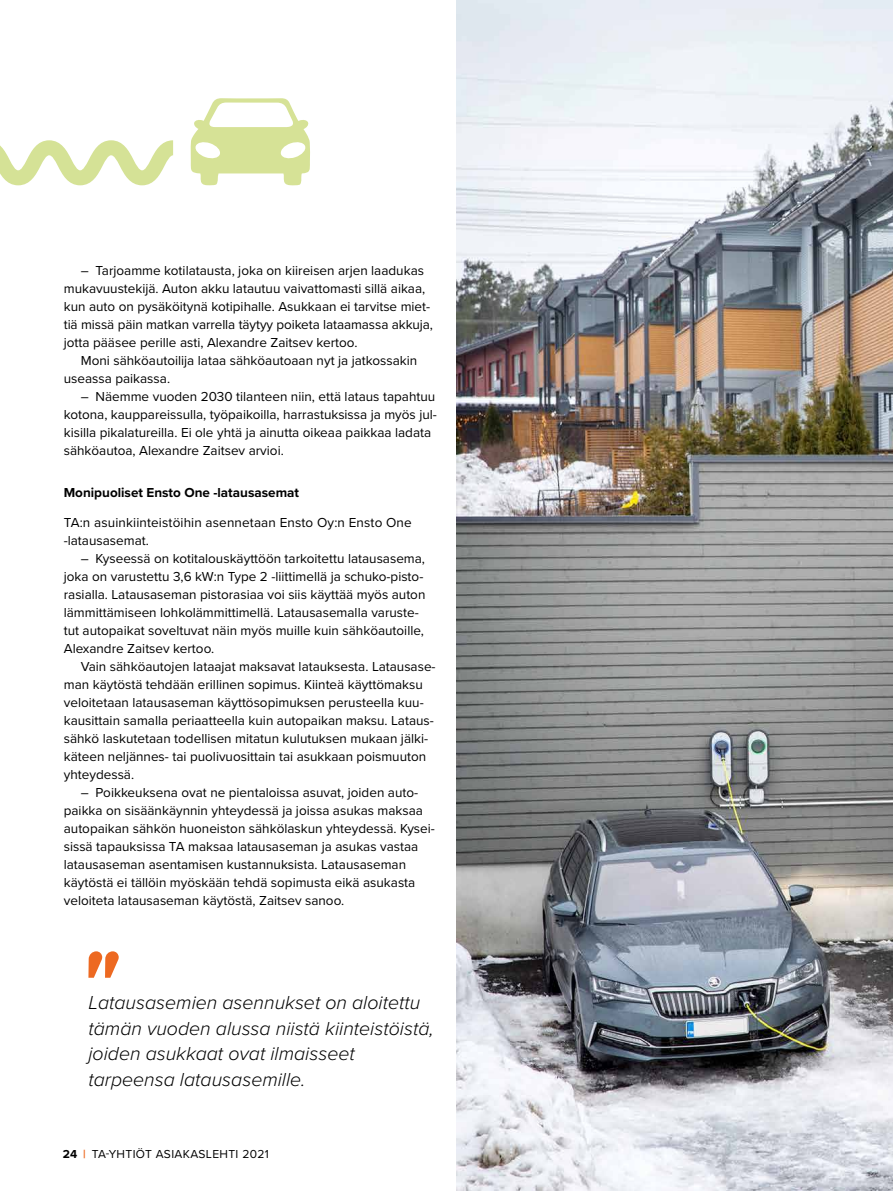
<style>
.page{position:relative;width:893px;height:1191px;background:#fff}
.page>*{position:absolute;margin:0;border:0;box-sizing:border-box;transform-origin:0 0}
.t1{font:italic 300 19.5px/25.5px "Proxima Nova";color:#000}
.t2{font:13.5px/18px "Proxima Nova";color:#000}
.t3{font:700 13.5px "Proxima Nova";color:#000}
.t4{font:12px "Proxima Nova";letter-spacing:.03em;color:#000}
.s1{font-weight:700}
.s2{font-weight:700;color:#ed6921}
</style>
<div class="page">
<img style="left:456px;top:0;width:437px;height:1191px">
<svg style="left:88px;top:951px;width:31px;height:26px"></svg>
<svg style="left:190px;top:98px;width:120px;height:88px"></svg>
<svg style="left:0;top:140px;width:173px;height:45px"></svg>
<p class="t2" style="left:64px;top:261px;width:371px;text-indent:17px">– Tarjoamme kotilatausta, joka on kiireisen arjen laadukas mukavuustekijä. Auton akku latautuu vaivattomasti sillä aikaa, kun auto on pysäköitynä kotipihalle. Asukkaan ei tarvitse miet&shy;tiä missä päin matkan varrella täytyy poiketa lataamassa akkuja, jotta pääsee perille asti, Alexandre Zaitsev kertoo.</p>
<p class="t2" style="left:64px;top:351px;width:355px;text-indent:17px">Moni sähköautoilija lataa sähköautoaan nyt ja jatkossakin useassa paikassa.</p>
<p class="t2" style="left:64px;top:387px;width:375px;text-indent:17px">– Näemme vuoden 2030 tilanteen niin, että lataus tapahtuu kotona, kauppareissulla, työpaikoilla, harrastuksissa ja myös jul&shy;kisilla pikalatureilla. Ei ole yhtä ja ainutta oikeaa paikkaa ladata sähköautoa, Alexandre Zaitsev arvioi.</p>
<p class="t3" style="left:64px;top:483px;width:237px">Monipuoliset Ensto One -latausasemat</p>
<p class="t2" style="left:64px;top:513px;width:349px">TA:n asuinkiinteistöihin asennetaan Ensto Oy:n Ensto One -latausasemat.</p>
<p class="t2" style="left:64px;top:549px;width:363px;text-indent:17px">– Kyseessä on kotitalouskäyttöön tarkoitettu latausasema, joka on varustettu 3,6 kW:n Type 2 -liittimellä ja schuko-pisto&shy;rasialla. Latausaseman pistorasiaa voi siis käyttää myös auton lämmittämiseen lohkolämmittimellä. Latausasemalla varuste&shy;tut autopaikat soveltuvat näin myös muille kuin sähköautoille, Alexandre Zaitsev kertoo.</p>
<p class="t2" style="left:64px;top:657px;width:373px;text-indent:17px">Vain sähköautojen lataajat maksavat latauksesta. Latausase&shy;man käytöstä tehdään erillinen sopimus. Kiinteä käyttömaksu veloitetaan latausaseman käyttösopimuksen perusteella kuu&shy;kausittain samalla periaatteella kuin autopaikan maksu. Lataus&shy;sähkö laskutetaan todellisen mitatun kulutuksen mukaan jälki&shy;käteen neljännes- tai puolivuosittain tai asukkaan poismuuton yhteydessä.</p>
<p class="t2" style="left:64px;top:783px;width:373px;text-indent:17px">– Poikkeuksena ovat ne pientaloissa asuvat, joiden auto&shy;paikka on sisäänkäynnin yhteydessä ja joissa asukas maksaa autopaikan sähkön huoneiston sähkölaskun yhteydessä. Kysei&shy;sissä tapauksissa TA maksaa latausaseman ja asukas vastaa latausaseman asentamisen kustannuksista. Latausaseman käytöstä ei tällöin myöskään tehdä sopimusta eikä asukasta veloiteta latausaseman käytöstä, Zaitsev sanoo.</p>
<h1 class="t1" style="left:88px;top:988px;width:347px">Latausasemien asennukset on aloitettu tämän vuoden alussa niistä kiinteistöistä, joiden asukkaat ovat ilmaisseet tarpeensa latausasemille.</h1>
<p class="t4" style="left:63px;top:1144px;width:207px"><span class="s1">24</span> <span class="s2">|</span> TA-YHTIÖT ASIAKASLEHTI 2021</p>
</div>
